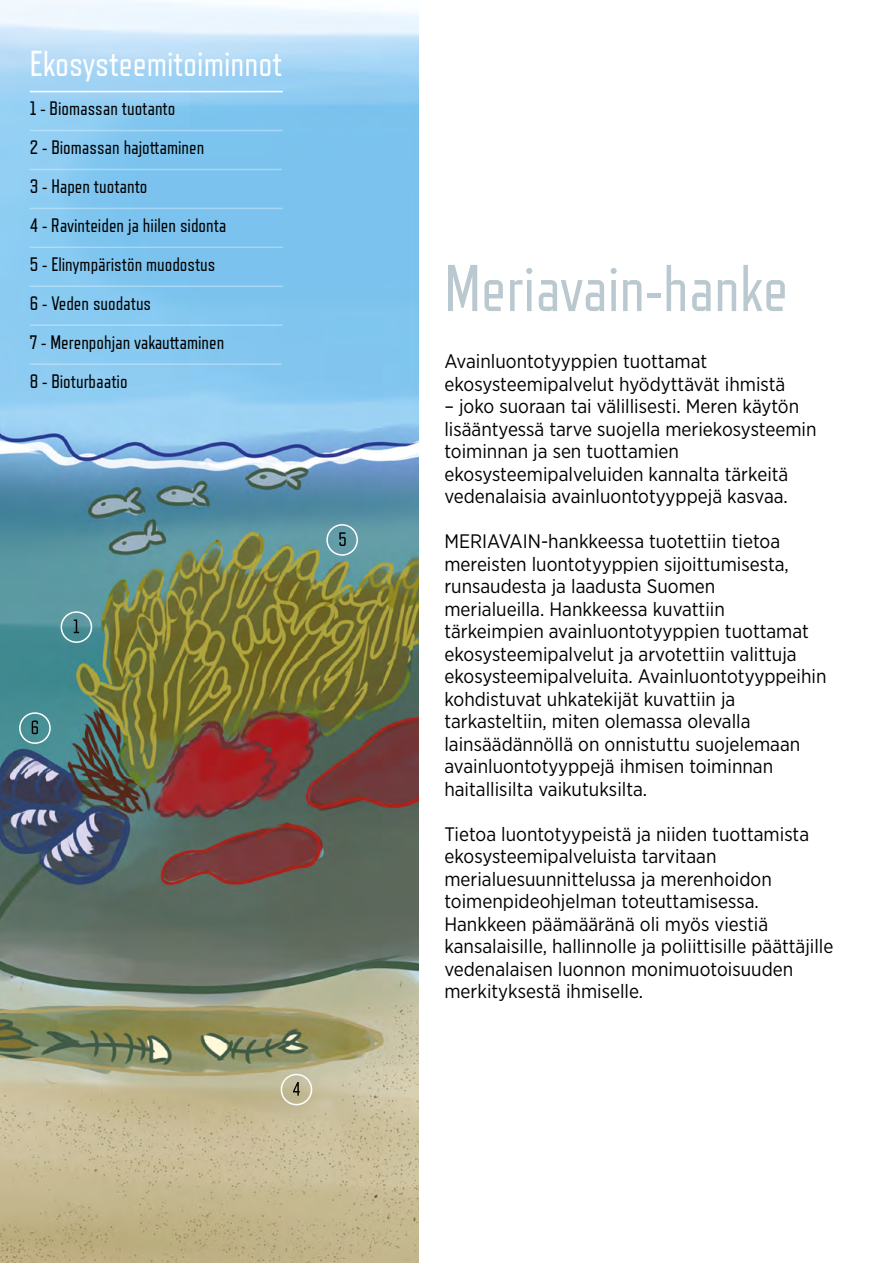
<style>
.page{position:relative;width:893px;height:1263px;background:#fff}
.page>*{position:absolute;margin:0;border:0;box-sizing:border-box;transform-origin:0 0}
.A-OtsikkoIso{font:66px "Refrigerator Deluxe";color:#bac8d0}
.t1{font:36px "Refrigerator Deluxe";color:#fff}
.A-ingressi{font:19.5px/22.5px "Gotham Narrow";color:#000}
.t2{font:19.5px/39px "Refrigerator Deluxe";color:#000}
</style>
<div class="page">
<img style="left:0;top:0;width:419px;height:1263px">
<hr style="left:30px;top:91px;width:253px;height:1px;background:#fff">
<div style="left:19px;top:712px;width:32px;height:32px;border:2px solid #fff;border-radius:50%"></div>
<svg style="left:32px;top:720px;width:6px;height:14px"></svg>
<div style="left:281px;top:1074px;width:31px;height:31px;border:2px solid #fff;border-radius:50%"></div>
<svg style="left:293px;top:1082px;width:7px;height:14px"></svg>
<div style="left:326px;top:524px;width:32px;height:32px;border:2px solid #fff;border-radius:50%"></div>
<svg style="left:339px;top:532px;width:7px;height:14px"></svg>
<div style="left:61px;top:611px;width:31px;height:32px;border:2px solid #fff;border-radius:50%"></div>
<svg style="left:74px;top:619px;width:5px;height:14px"></svg>
<hr style="left:30px;top:363px;width:252px;height:2px;background:#fff">
<hr style="left:30px;top:169px;width:252px;height:1px;background:#fff">
<hr style="left:30px;top:130px;width:253px;height:1px;background:#fff">
<hr style="left:30px;top:208px;width:253px;height:1px;background:#fff">
<hr style="left:30px;top:247px;width:253px;height:1px;background:#fff">
<hr style="left:30px;top:286px;width:253px;height:1px;background:#fff">
<hr style="left:30px;top:324px;width:253px;height:2px;background:#fff">
<h2 class="t1" style="left:30px;top:43px;width:254px">Ekosysteemitoiminnot</h2>
<p class="t2" style="left:30px;top:89px;width:198px">1 - Biomassan tuotanto<br>2 - Biomassan hajottaminen<br>3 - Hapen tuotanto<br>4 - Ravinteiden ja hiilen sidonta<br>5 - Elinympäristön muodostus<br>6 - Veden suodatus<br>7 - Merenpohjan vakauttaminen<br>8 - Bioturbaatio</p>
<h1 class="A-OtsikkoIso" style="left:444px;top:250px;width:345px">Meriavain-hanke</h1>
<p class="A-ingressi" style="left:444px;top:350px;width:342px">Avainluontotyyppien tuottamat ekosysteemipalvelut hyödyttävät ihmistä</p>
<p class="A-ingressi" style="left:444px;top:395px;width:374px">– joko suoraan tai välillisesti. Meren käytön lisääntyessä tarve suojella meriekosysteemin toiminnan ja sen tuottamien ekosysteemipalveluiden kannalta tärkeitä vedenalaisia avainluontotyyppejä kasvaa.</p>
<p class="A-ingressi" style="left:444px;top:530px;width:384px">MERIAVAIN-hankkeessa tuotettiin tietoa mereisten luontotyyppien sijoittumisesta, runsaudesta ja laadusta Suomen<br>merialueilla. Hankkeessa kuvattiin tärkeimpien avainluontotyyppien tuottamat ekosysteemipalvelut ja arvotettiin valittuja ekosysteemipalveluita. Avainluontotyyppeihin kohdistuvat uhkatekijät kuvattiin ja tarkasteltiin, miten olemassa olevalla lainsäädännöllä on onnistuttu suojelemaan avainluontotyyppejä ihmisen toiminnan haitallisilta vaikutuksilta.</p>
<p class="A-ingressi" style="left:444px;top:822px;width:391px">Tietoa luontotyypeistä ja niiden tuottamista ekosysteemipalveluista tarvitaan merialuesuunnittelussa ja merenhoidon toimenpideohjelman toteuttamisessa.<br>Hankkeen päämääränä oli myös viestiä kansalaisille, hallinnolle ja poliittisille päättäjille vedenalaisen luonnon monimuotoisuuden merkityksestä ihmiselle.</p>
</div>
